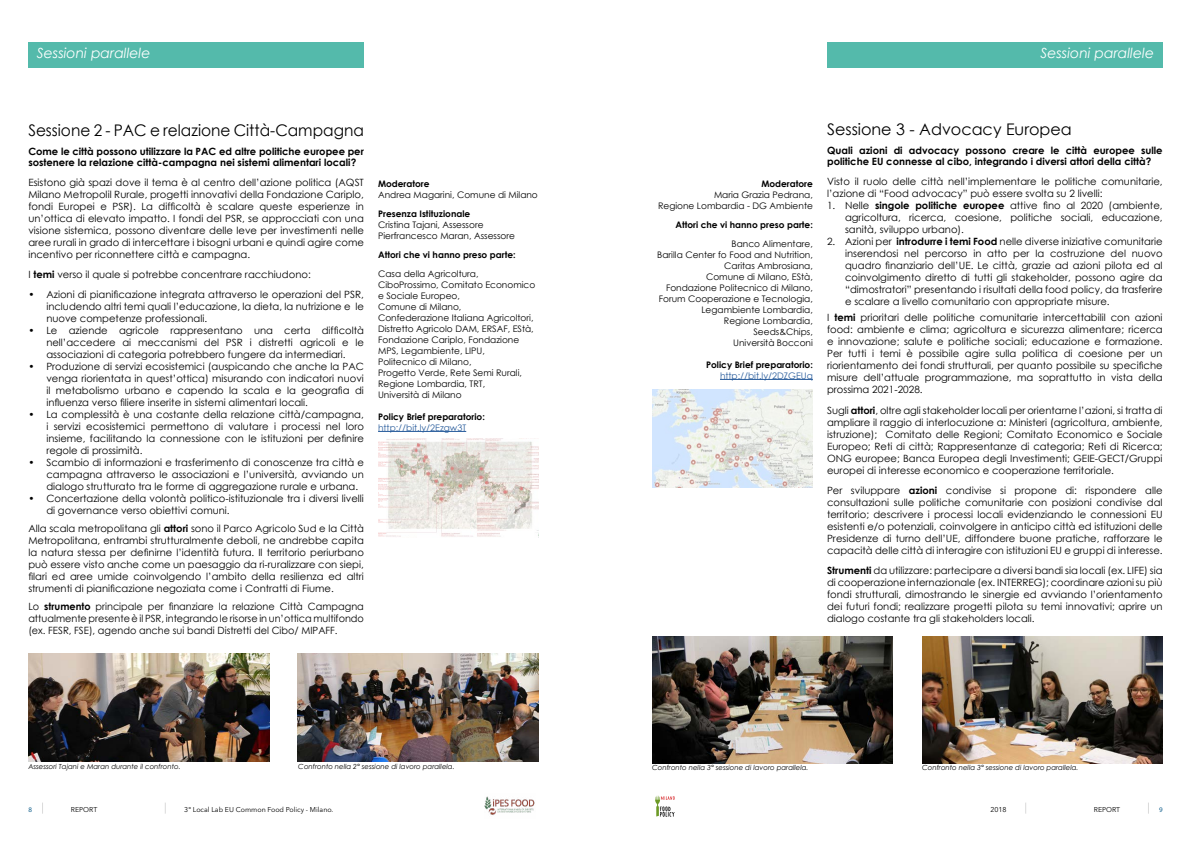
<style>
.page{position:relative;width:1191px;height:842px;background:#fff}
.page>*{position:absolute;margin:0;border:0;box-sizing:border-box;transform-origin:0 0}
.t1{font:16px "Century Gothic";color:#000;scale:.96 1}
.t2{font:16px "Century Gothic";color:#000}
.t3{font:italic 14px "Century Gothic";color:#fff}
.t4{font:10px/12px "Century Gothic";color:#000;text-align:justify}
.t5{font:700 10px/11px "Century Gothic";color:#000}
.t6{font:9px/11px "Century Gothic";color:#000}
.t7{font:700 9px "Century Gothic";color:#000}
.t8{font:9px "Century Gothic";color:#275b9b}
.t9{font:italic 7px "Century Gothic";color:#000}
.t10{font:7px "Avenir Next LT Pro";color:#000}
.t11{font:7px "Myriad Pro";color:#13608d}
.s1{font-weight:700}
</style>
<div class="page">
<div style="left:28px;top:43px;width:336px;height:25px;background:#54baab"></div>
<div style="left:827px;top:43px;width:335px;height:25px;background:#54baab"></div>
<svg style="left:42px;top:802px;width:1px;height:12px"></svg>
<svg style="left:165px;top:802px;width:1px;height:12px"></svg>
<svg style="left:1148px;top:802px;width:1px;height:12px"></svg>
<svg style="left:1025px;top:802px;width:1px;height:12px"></svg>
<svg style="left:655px;top:795px;width:19px;height:22px"></svg>
<img style="left:484px;top:796px;width:51px;height:19px">
<img style="left:298px;top:653px;width:240px;height:109px">
<img style="left:29px;top:653px;width:240px;height:109px">
<img style="left:922px;top:637px;width:240px;height:126px">
<img style="left:652px;top:637px;width:240px;height:127px">
<hr style="left:378px;top:431px;width:88px;height:1px;background:#275b9b">
<hr style="left:720px;top:379px;width:93px;height:1px;background:#275b9b">
<img style="left:378px;top:439px;width:161px;height:98px">
<img style="left:652px;top:389px;width:161px;height:98px">
<h2 class="t3" style="left:37px;top:43px;width:115px">Sessioni parallele</h2>
<h2 class="t3" style="left:1040px;top:43px;width:115px">Sessioni parallele</h2>
<h1 class="t1" style="left:28px;top:119px;width:351px">Sessione 2 - PAC e relazione Città-Campagna</h1>
<p class="t5" style="left:28px;top:145px;width:337px">Come le città possono utilizzare la PAC ed altre politiche europee per sostenere la relazione città-campagna nei sistemi alimentari locali?</p>
<p class="t4" style="left:28px;top:176px;width:337px">Esistono già spazi dove il tema è al centro dell’azione politica (AQST Milano Metropolil Rurale, progetti innovativi della Fondazione Cariplo, fondi Europei e PSR). La difficoltà è scalare queste esperienze in un’ottica di elevato impatto. I fondi del PSR, se approcciati con una visione sistemica, possono diventare delle leve per investimenti nelle aree rurali in grado di intercettare i bisogni urbani e quindi agire come incentivo per riconnettere città e campagna.</p>
<p class="t4" style="left:28px;top:268px;width:284px">I <span class="s1">temi</span> verso il quale si potrebbe concentrare racchiudono:</p>
<p class="t4" style="left:46px;top:288px;width:319px;text-indent:-18px">• Azioni di pianificazione integrata attraverso le operazioni del PSR, includendo altri temi quali l’educazione, la dieta, la nutrizione e le nuove competenze professionali.</p>
<p class="t4" style="left:46px;top:324px;width:319px;text-indent:-18px">• Le aziende agricole rappresentano una certa difficoltà nell’accedere ai meccanismi del PSR i distretti agricoli e le associazioni di categoria potrebbero fungere da intermediari.</p>
<p class="t4" style="left:46px;top:360px;width:319px;text-indent:-18px">• Produzione di servizi ecosistemici (auspicando che anche la PAC venga riorientata in quest’ottica) misurando con indicatori nuovi il metabolismo urbano e capendo la scala e la geografia di influenza verso filiere inserite in sistemi alimentari locali.</p>
<p class="t4" style="left:46px;top:408px;width:319px;text-indent:-18px">• La complessità è una costante della relazione città/campagna, i servizi ecosistemici permettono di valutare i processi nel loro insieme, facilitando la connessione con le istituzioni per definire regole di prossimità.</p>
<p class="t4" style="left:46px;top:456px;width:319px;text-indent:-18px">• Scambio di informazioni e trasferimento di conoscenze tra città e campagna attraverso le associazioni e l’università, avviando un dialogo strutturato tra le forme di aggregazione rurale e urbana.</p>
<p class="t4" style="left:46px;top:492px;width:319px;text-indent:-18px">• Concertazione della volontà politico-istituzionale tra i diversi livelli di governance verso obiettivi comuni.</p>
<p class="t4" style="left:28px;top:522px;width:337px">Alla scala metropolitana gli <span class="s1">attori</span> sono il Parco Agricolo Sud e la Città Metropolitana, entrambi strutturalmente deboli, ne andrebbe capita la natura stessa per definirne l’identità futura. Il territorio periurbano può essere visto anche come un paesaggio da ri-ruralizzare con siepi, filari ed aree umide coinvolgendo l’ambito della resilienza ed altri strumenti di pianificazione negoziata come i Contratti di Fiume.</p>
<p class="t4" style="left:28px;top:600px;width:337px">Lo <span class="s1">strumento</span> principale per finanziare la relazione Città Campagna attualmente presente è il PSR, integrando le risorse in un’ottica multifondo (ex. FESR, FSE), agendo anche sui bandi Distretti del Cibo/ MIPAFF.</p>
<p class="t7" style="left:378px;top:176px;width:53px">Moderatore</p>
<p class="t6" style="left:378px;top:189px;width:161px">Andrea Magarini, Comune di Milano</p>
<p class="t7" style="left:378px;top:206px;width:94px">Presenza Istituzionale</p>
<p class="t6" style="left:378px;top:219px;width:138px">Cristina Tajani, Assessore<br>Pierfrancesco Maran, Assessore</p>
<p class="t7" style="left:378px;top:247px;width:139px">Attori che vi hanno preso parte:</p>
<p class="t6" style="left:378px;top:268px;width:159px">Casa della Agricoltura,<br>CiboProssimo, Comitato Economico e Sociale Europeo,<br>Comune di Milano,<br>Confederazione Italiana Agricoltori,<br>Distretto Agricolo DAM, ERSAF, EStà,<br>Fondazione Cariplo, Fondazione<br>MPS, Legambiente, LIPU,<br>Politecnico di Milano,<br>Progetto Verde, Rete Semi Rurali,<br>Regione Lombardia, TRT,<br>Università di Milano</p>
<p class="t7" style="left:378px;top:409px;width:108px">Policy Brief preparatorio:</p>
<p class="t8" style="left:378px;top:421px;width:90px">http://bit.ly/2Ezgw3T</p>
<p class="t7" style="left:761px;top:176px;width:53px">Moderatore</p>
<p class="t6" style="left:658px;top:189px;width:156px;text-align:right">Maria Grazia Pedrana,<br>Regione Lombardia - DG Ambiente</p>
<p class="t7" style="left:675px;top:217px;width:139px">Attori che vi hanno preso parte:</p>
<p class="t6" style="left:657px;top:238px;width:157px;text-align:right">Banco Alimentare,<br>Barilla Center fo Food and Nutrition,<br>Caritas Ambrosiana,<br>Comune di Milano, EStà,<br>Fondazione Politecnico di Milano,<br>Forum Cooperazione e Tecnologia,<br>Legambiente Lombardia,<br>Regione Lombardia,<br>Seeds&amp;Chips,<br>Università Bocconi</p>
<p class="t7" style="left:706px;top:357px;width:108px">Policy Brief preparatorio:</p>
<p class="t8" style="left:720px;top:369px;width:94px">http://bit.ly/2DZGEUq</p>
<h1 class="t2" style="left:827px;top:118px;width:246px">Sessione 3 - Advocacy Europea</h1>
<p class="t5" style="left:827px;top:145px;width:337px">Quali azioni di advocacy possono creare le città europee sulle politiche EU connesse al cibo, integrando i diversi attori della città?</p>
<p class="t4" style="left:827px;top:176px;width:337px">Visto il ruolo delle città nell’implementare le politiche comunitarie, l’azione di “Food advocacy” può essere svolta su 2 livelli:</p>
<p class="t4" style="left:845px;top:200px;width:319px;text-indent:-18px">1. Nelle <span class="s1">singole politiche europee</span> attive fino al 2020 (ambiente, agricoltura, ricerca, coesione, politiche sociali, educazione, sanità, sviluppo urbano).</p>
<p class="t4" style="left:845px;top:236px;width:319px;text-indent:-18px">2. Azioni per <span class="s1">introdurre i temi Food</span> nelle diverse iniziative comunitarie inserendosi nel percorso in atto per la costruzione del nuovo quadro finanziario dell’UE. Le città, grazie ad azioni pilota ed al coinvolgimento diretto di tutti gli stakeholder, possono agire da “dimostratori” presentando i risultati della food policy, da trasferire e scalare a livello comunitario con appropriate misure.</p>
<p class="t4" style="left:827px;top:312px;width:337px">I <span class="s1">temi</span> prioritari delle politiche comunitarie intercettabilil con azioni food: ambiente e clima; agricoltura e sicurezza alimentare; ricerca e innovazione; salute e politiche sociali; educazione e formazione.<br>Per tutti i temi è possibile agire sulla politica di coesione per un riorientamento dei fondi strutturali, per quanto possibile su specifiche misure dell’attuale programmazione, ma soprattutto in vista della prossima 2021-2028.</p>
<p class="t4" style="left:827px;top:404px;width:337px">Sugli <span class="s1">attori</span>, oltre agli stakeholder locali per orientarne l’azioni, si tratta di ampliare il raggio di interlocuzione a: Ministeri (agricoltura, ambiente, istruzione); Comitato delle Regioni; Comitato Economico e Sociale Europeo; Reti di città; Rappresentanze di categoria; Reti di Ricerca; ONG europee; Banca Europea degli Investimenti; GEIE-GECT/Gruppi europei di interesse economico e cooperazione territoriale.</p>
<p class="t4" style="left:827px;top:484px;width:337px">Per sviluppare <span class="s1">azioni</span> condivise si propone di: rispondere alle consultazioni sulle politiche comunitarie con posizioni condivise dal territorio; descrivere i processi locali evidenziando le connessioni EU esistenti e/o potenziali, coinvolgere in anticipo città ed istituzioni delle Presidenze di turno dell’UE, diffondere buone pratiche, rafforzare le capacità delle città di interagire con istituzioni EU e gruppi di interesse.</p>
<p class="t4" style="left:827px;top:564px;width:337px"><span class="s1">Strumenti</span> da utilizzare: partecipare a diversi bandi sia locali (ex. LIFE) sia di cooperazione internazionale (ex. INTERREG); coordinare azioni su più fondi strutturali, dimostrando le sinergie ed avviando l’orientamento dei futuri fondi; realizzare progetti pilota su temi innovativi; aprire un dialogo costante tra gli stakeholders locali.</p>
<p class="t9" style="left:28px;top:762px;width:154px">Assessori Tajani e Maran durante il confronto.</p>
<p class="t9" style="left:298px;top:762px;width:158px">Confronto nella 2° sessione di lavoro parallela.</p>
<p class="t9" style="left:652px;top:763px;width:158px">Confronto nella 3° sessione di lavoro parallela.</p>
<p class="t9" style="left:922px;top:763px;width:158px">Confronto nella 3° sessione di lavoro parallela.</p>
<p class="t11" style="left:28px;top:805px;width:5px">8</p>
<p class="t10" style="left:71px;top:805px;width:28px">REPORT</p>
<p class="t10" style="left:184px;top:805px;width:151px">3° Local Lab EU Common Food Policy - Milano.</p>
<p class="t10" style="left:990px;top:805px;width:18px">2018</p>
<p class="t10" style="left:1093px;top:805px;width:28px">REPORT</p>
<p class="t11" style="left:1159px;top:805px;width:5px">9</p>
</div>
